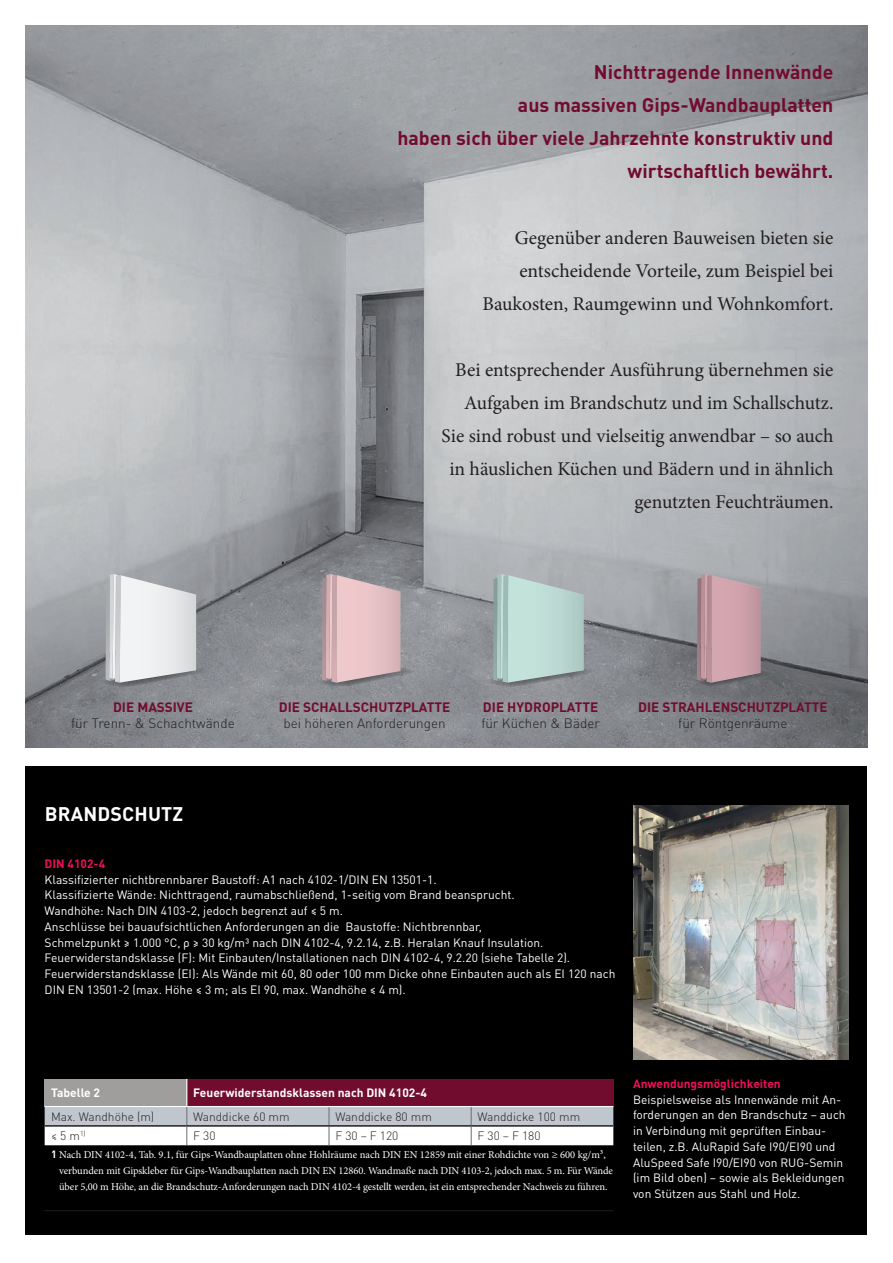
<style>
.page{position:relative;width:893px;height:1263px;background:#fff}
.page>*{position:absolute;margin:0;border:0;box-sizing:border-box;transform-origin:0 0}
.t1{font:19.5px/33px "Minion Pro";color:#231f20;text-align:right}
.t2{font:700 19.5px/33px "DIN Pro";color:#720c2e;text-align:right}
.t3{font:700 19.5px "DIN Pro";letter-spacing:.01em;color:#fff}
.t4{font:300 13.5px "DIN Pro";color:#231f20}
.t5{font:700 13.5px "DIN Pro";color:#720c2e}
.t6{font:12px/15.8px "DIN Pro";color:#fff}
.t7{font:300 12px "DIN Pro";color:#231f20}
.t8{font:700 12px "DIN Pro";color:#fff}
.t9{font:700 12px "DIN Pro";color:#ee1059}
.t10{font:10.5px/15.8px "Minion Pro";letter-spacing:-.005em;color:#fff}
.s1{font-family:"DIN Pro";font-weight:700}
</style>
<div class="page">
<img style="left:26px;top:26px;width:841px;height:721px">
<div style="left:26px;top:767px;width:841px;height:468px;background:#000"></div>
<svg style="left:689px;top:574px;width:88px;height:113px;background:#af949c"></svg>
<svg style="left:97px;top:574px;width:113px;height:113px"></svg>
<svg style="left:314px;top:574px;width:102px;height:113px;background:#c2abaf"></svg>
<svg style="left:485px;top:574px;width:113px;height:113px;background:#acc1bd"></svg>
<img style="left:634px;top:806px;width:214px;height:253px">
<hr style="left:45px;top:1210px;width:142px;height:1px;background:#231f20">
<hr style="left:187px;top:1210px;width:142px;height:1px;background:#231f20">
<hr style="left:329px;top:1210px;width:142px;height:1px;background:#231f20">
<hr style="left:471px;top:1210px;width:142px;height:1px;background:#231f20">
<svg style="left:45px;top:1079px;width:568px;height:66px;background:#b596a3"></svg>
<hr style="left:45px;top:1106px;width:142px;height:1px;background:#fff">
<hr style="left:187px;top:1106px;width:142px;height:1px;background:#fff">
<hr style="left:329px;top:1106px;width:142px;height:1px;background:#fff">
<hr style="left:471px;top:1106px;width:142px;height:1px;background:#fff">
<hr style="left:45px;top:1125px;width:142px;height:2px;background:#231f20">
<hr style="left:187px;top:1125px;width:142px;height:2px;background:#231f20">
<hr style="left:329px;top:1125px;width:142px;height:2px;background:#231f20">
<hr style="left:471px;top:1125px;width:142px;height:2px;background:#231f20">
<h1 class="t2" style="left:397px;top:55px;width:438px">Nichttragende Innenwände<br>aus massiven Gips-Wandbauplatten<br>haben sich über viele Jahrzehnte konstruktiv und wirtschaftlich bewährt.</h1>
<h1 class="t1" style="left:482px;top:222px;width:353px">Gegenüber anderen Bauweisen bieten sie entscheidende Vorteile, zum Beispiel bei<br>Baukosten, Raumgewinn und Wohnkomfort.</h1>
<h1 class="t1" style="left:442px;top:354px;width:393px">Bei entsprechender Ausführung übernehmen sie Aufgaben im Brandschutz und im Schallschutz.<br>Sie sind robust und vielseitig anwendbar – so auch in häuslichen Küchen und Bädern und in ähnlich genutzten Feuchträumen.</h1>
<p class="t5" style="left:113px;top:698px;width:81px">DIE MASSIVE</p>
<p class="t4" style="left:71px;top:714px;width:165px">für Trenn- &amp; Schachtwände</p>
<p class="t5" style="left:279px;top:698px;width:173px">DIE SCHALLSCHUTZPLATTE</p>
<p class="t4" style="left:284px;top:714px;width:164px">bei höheren Anforderungen</p>
<p class="t5" style="left:483px;top:698px;width:117px">DIE HYDROPLATTE</p>
<p class="t4" style="left:481px;top:714px;width:120px">für Küchen &amp; Bäder</p>
<p class="t5" style="left:638px;top:698px;width:191px">DIE STRAHLENSCHUTZPLATTE</p>
<p class="t4" style="left:678px;top:714px;width:111px">für Röntgenräume</p>
<h1 class="t3" style="left:45px;top:800px;width:140px">BRANDSCHUTZ</h1>
<p class="t9" style="left:45px;top:855px;width:62px">DIN 4102-4</p>
<p class="t6" style="left:45px;top:871px;width:572px">Klassifizierter nichtbrennbarer Baustoff: A1 nach 4102-1/DIN EN 13501-1.<br>Klassifizierte Wände: Nichttragend, raumabschließend, 1-seitig vom Brand beansprucht.<br>Wandhöhe: Nach DIN 4103-2, jedoch begrenzt auf ≤ 5 m.<br>Anschlüsse bei bauaufsichtlichen Anforderungen an die Baustoffe: Nichtbrennbar,<br>Schmelzpunkt ≥ 1.000 °C, ρ ≥ 30 kg/m³ nach DIN 4102-4, 9.2.14, z.B. Heralan Knauf Insulation.<br>Feuerwiderstandsklasse (F): Mit Einbauten/Installationen nach DIN 4102-4, 9.2.20 (siehe Tabelle 2).<br>Feuerwiderstandsklasse (EI): Als Wände mit 60, 80 oder 100 mm Dicke ohne Einbauten auch als EI 120 nach DIN EN 13501-2 (max. Höhe ≤ 3 m; als EI 90, max. Wandhöhe ≤ 4 m).</p>
<p class="t8" style="left:51px;top:1085px;width:51px">Tabelle 2</p>
<p class="t8" style="left:193px;top:1085px;width:235px">Feuerwiderstandsklassen nach DIN 4102-4</p>
<p class="t7" style="left:51px;top:1108px;width:105px">Max. Wandhöhe (m)</p>
<p class="t7" style="left:193px;top:1108px;width:98px">Wanddicke 60 mm</p>
<p class="t7" style="left:335px;top:1108px;width:98px">Wanddicke 80 mm</p>
<p class="t7" style="left:478px;top:1108px;width:104px">Wanddicke 100 mm</p>
<p class="t7" style="left:51px;top:1128px;width:36px">≤ 5 m<sup>1)</sup></p>
<p class="t7" style="left:193px;top:1128px;width:24px">F 30</p>
<p class="t7" style="left:335px;top:1128px;width:65px">F 30 – F 120</p>
<p class="t7" style="left:478px;top:1128px;width:65px">F 30 – F 180</p>
<p class="t10" style="left:59px;top:1147px;width:555px;text-indent:-8px"><span class="s1">1</span> Nach DIN 4102-4, Tab. 9.1, für Gips-Wandbauplatten ohne Hohlräume nach DIN EN 12859 mit einer Rohdichte von ≥ 600 kg/m³, verbunden mit Gipskleber für Gips-Wandbauplatten nach DIN EN 12860. Wandmaße nach DIN 4103-2, jedoch max. 5 m. Für Wände über 5,00 m Höhe, an die Brandschutz-Anforderungen nach DIN 4102-4 gestellt werden, ist ein entsprechender Nachweis zu führen.</p>
<p class="t9" style="left:633px;top:1075px;width:149px">Anwendungsmöglichkeiten</p>
<p class="t6" style="left:633px;top:1091px;width:214px">Beispielsweise als Innenwände mit An&shy;forderungen an den Brandschutz – auch in Verbindung mit geprüften Einbau&shy;teilen, z.B. AluRapid Safe I90/EI90 und AluSpeed Safe I90/EI90 von RUG-Semin (im Bild oben) – sowie als Bekleidungen von Stützen aus Stahl und Holz.</p>
</div>
